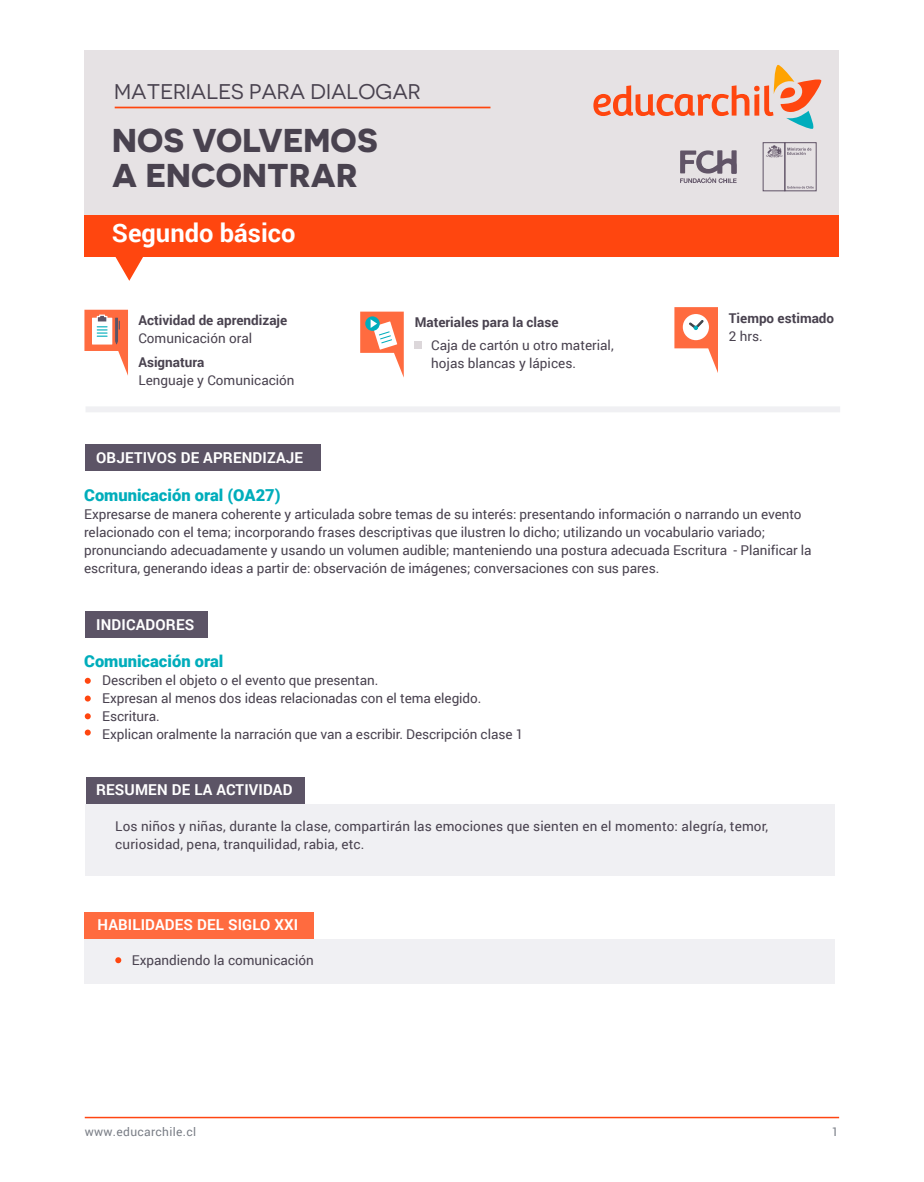
<style>
.page{position:relative;width:924px;height:1182px;background:#fff}
.page>*{position:absolute;margin:0;border:0;box-sizing:border-box;transform-origin:0 0}
.t1{font:700 33px/34.5px "Novecentosanswide";letter-spacing:.005em;color:#49424f}
.t2{font:700 25.5px "Roboto";color:#fff}
.t3{font:21.3px "Novecentosanswide";color:#49424f}
.t4{font:900 16.5px "Roboto";color:#00adbb}
.t5{font:700 15px "Roboto";letter-spacing:.01em;color:#fff}
.t6{font:13.5px/18px "Roboto";letter-spacing:-.005em;color:#49424f}
.t7{font:700 13.5px "Roboto";color:#49424f}
.t8{font:12px "Roboto";letter-spacing:.03em;color:#3f4551}
</style>
<div class="page">
<hr style="left:85px;top:1117px;width:754px;height:1px;background:#ff4612">
<div style="left:86px;top:406px;width:754px;height:6px;background:#f0f0f3"></div>
<svg style="left:674px;top:307px;width:44px;height:66px"></svg>
<div style="left:414px;top:341px;width:8px;height:8px;background:#dcd7da"></div>
<svg style="left:360px;top:312px;width:44px;height:66px"></svg>
<svg style="left:84px;top:310px;width:44px;height:66px"></svg>
<div style="left:86px;top:804px;width:749px;height:72px;background:#f0f0f3"></div>
<div style="left:86px;top:777px;width:218px;height:27px;background:#5c5466"></div>
<div style="left:84px;top:939px;width:751px;height:45px;background:#f0f0f3"></div>
<div style="left:84px;top:913px;width:230px;height:26px;background:#ff6b3f"></div>
<svg style="left:115px;top:957px;width:6px;height:6px"></svg>
<div style="left:85px;top:445px;width:236px;height:26px;background:#5c5466"></div>
<div style="left:85px;top:50px;width:754px;height:166px;background:#e6e2e4"></div>
<hr style="left:115px;top:107px;width:375px;height:1px;background:#ff460f">
<svg style="left:593px;top:64px;width:229px;height:65px"></svg>
<div style="left:763px;top:142px;width:22px;height:49px;border:1px solid #615467"></div>
<div style="left:784px;top:142px;width:33px;height:49px;border:1px solid #615467"></div>
<svg style="left:766px;top:145px;width:45px;height:13px"></svg>
<svg style="left:787px;top:186px;width:27px;height:3px"></svg>
<svg style="left:680px;top:150px;width:57px;height:33px"></svg>
<div style="left:85px;top:215px;width:754px;height:42px;background:#ff460f"></div>
<svg style="left:115px;top:257px;width:28px;height:24px"></svg>
<div style="left:85px;top:611px;width:122px;height:27px;background:#5c5466"></div>
<svg style="left:85px;top:678px;width:6px;height:6px"></svg>
<svg style="left:85px;top:696px;width:6px;height:6px"></svg>
<svg style="left:85px;top:713px;width:6px;height:6px"></svg>
<svg style="left:85px;top:730px;width:6px;height:6px"></svg>
<h3 class="t3" style="left:114px;top:79px;width:308px">MATERIALES PARA DIALOGAR</h3>
<h1 class="t1" style="left:112px;top:123px;width:267px">NOS VOLVEMOS<br>A ENCONTRAR</h1>
<h2 class="t2" style="left:112px;top:215px;width:185px">Segundo básico</h2>
<p class="t7" style="left:138px;top:310px;width:150px">Actividad de aprendizaje</p>
<p class="t6" style="left:138px;top:328px;width:115px">Comunicación oral</p>
<p class="t7" style="left:138px;top:352px;width:68px">Asignatura</p>
<p class="t6" style="left:138px;top:370px;width:158px">Lenguaje y Comunicación</p>
<p class="t5" style="left:96px;top:447px;width:209px">OBJETIVOS DE APRENDIZAJE</p>
<p class="t7" style="left:415px;top:313px;width:145px">Materiales para la clase</p>
<p class="t6" style="left:431px;top:336px;width:184px">Caja de cartón u otro material, hojas blancas y lápices.</p>
<p class="t7" style="left:729px;top:309px;width:107px">Tiempo estimado</p>
<p class="t6" style="left:729px;top:327px;width:35px">2 hrs.</p>
<p class="t4" style="left:84px;top:483px;width:198px">Comunicación oral (OA27)</p>
<p class="t6" style="left:84px;top:504px;width:729px">Expresarse de manera coherente y articulada sobre temas de su interés: presentando información o narrando un evento relacionado con el tema; incorporando frases descriptivas que ilustren lo dicho; utilizando un vocabulario variado; pronunciando adecuadamente y usando un volumen audible; manteniendo una postura adecuada Escritura - Planificar la escritura, generando ideas a partir de: observación de imágenes; conversaciones con sus pares.</p>
<p class="t5" style="left:96px;top:614px;width:100px">INDICADORES</p>
<p class="t4" style="left:84px;top:650px;width:141px">Comunicación oral</p>
<p class="t6" style="left:102px;top:671px;width:423px">Describen el objeto o el evento que presentan.<br>Expresan al menos dos ideas relacionadas con el tema elegido.<br>Escritura.<br>Explican oralmente la narración que van a escribir. Descripción clase 1</p>
<p class="t5" style="left:96px;top:779px;width:198px">RESUMEN DE LA ACTIVIDAD</p>
<p class="t6" style="left:115px;top:817px;width:654px">Los niños y niñas, durante la clase, compartirán las emociones que sienten en el momento: alegría, temor, curiosidad, pena, tranquilidad, rabia, etc.</p>
<p class="t5" style="left:98px;top:914px;width:202px">HABILIDADES DEL SIGLO XXI</p>
<p class="t6" style="left:132px;top:951px;width:184px">Expandiendo la comunicación</p>
<p class="t8" style="left:85px;top:1124px;width:113px">www.educarchile.cl</p>
<p class="t8" style="left:831px;top:1124px;width:8px">1</p>
</div>
